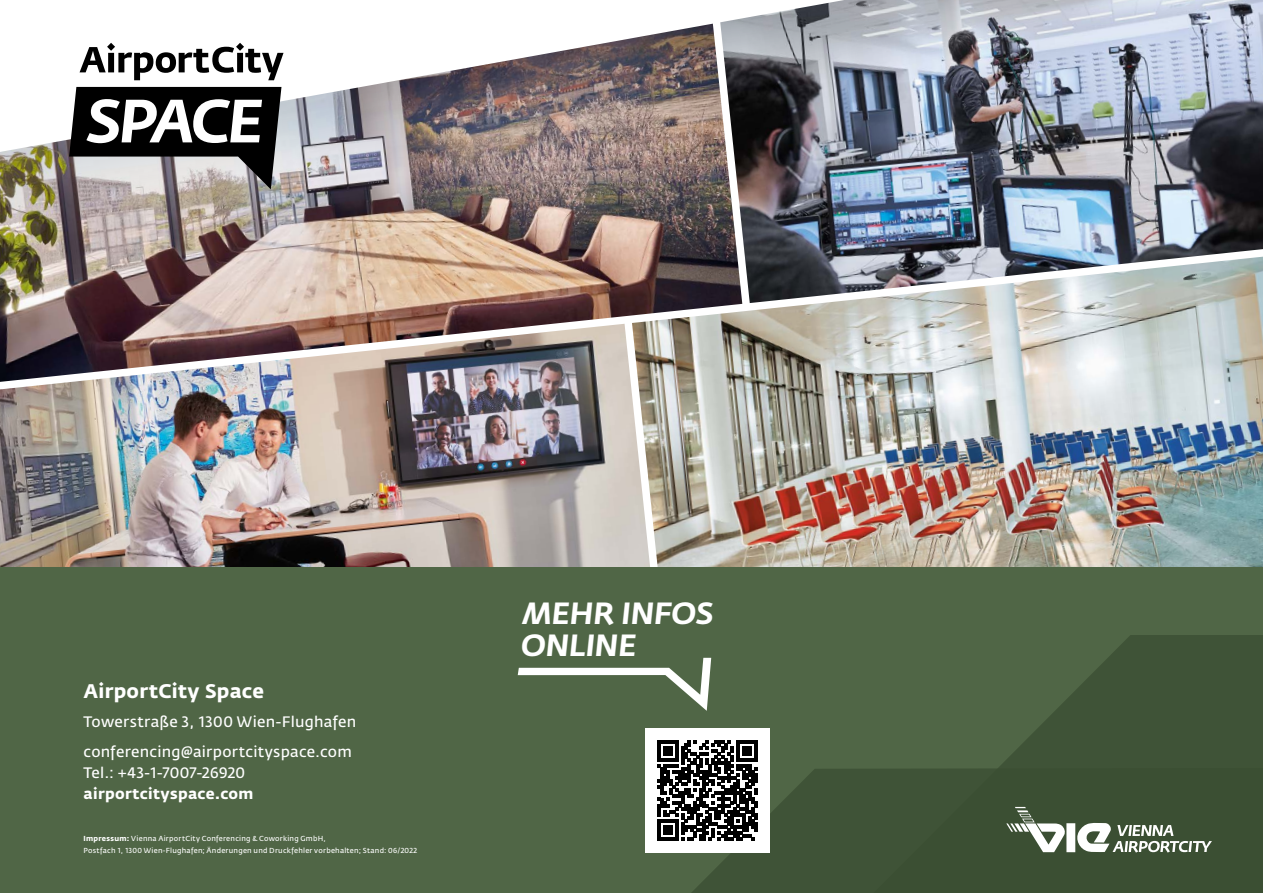
<style>
.page{position:relative;width:1263px;height:893px;background:#fff}
.page>*{position:absolute;margin:0;border:0;box-sizing:border-box;transform-origin:0 0}
.t1{font:italic 700 30.3px/32.1px "Fedra Sans Pro";color:#fff}
.t2{font:700 19.5px "Fedra Sans VA";letter-spacing:.015em;color:#fff}
.t3{font:15px/29.5px "Fedra Sans VA";letter-spacing:.02em;color:#fff}
.t4{font:700 15px "Fedra Sans VA";letter-spacing:.02em;color:#fff}
.t5{font:7.2px/11.2px "Fedra Sans VA";letter-spacing:.035em;color:#fff}
.s1{font-weight:700}
</style>
<div class="page">
<img style="left:0;top:401px;width:619px;height:167px">
<img style="left:663px;top:401px;width:600px;height:167px">
<svg style="left:619px;top:401px;width:44px;height:167px"></svg>
<div style="left:0;top:568px;width:1263px;height:325px;background:#506646"></div>
<svg style="left:691px;top:776px;width:117px;height:117px;fill:#3f5337"></svg>
<svg style="left:808px;top:635px;width:455px;height:258px;fill:#3f5337"></svg>
<div style="left:1066px;top:823px;width:9px;height:29px;background:#fff"></div>
<svg style="left:1006px;top:807px;width:60px;height:45px;background:#768470"></svg>
<svg style="left:1074px;top:822px;width:138px;height:31px;background:#818e7c"></svg>
<svg style="left:518px;top:658px;width:193px;height:53px"></svg>
<img style="left:0;top:245px;width:1263px;height:156px">
<img style="left:0;top:0;width:1263px;height:245px">
<svg style="left:0;top:0;width:844px;height:152px"></svg>
<svg style="left:69px;top:87px;width:212px;height:102px"></svg>
<svg style="left:80px;top:43px;width:204px;height:37px"></svg>
<svg style="left:706px;top:0;width:49px;height:316px"></svg>
<div style="left:645px;top:728px;width:125px;height:125px;background:#fff"></div>
<svg style="left:657px;top:740px;width:100px;height:100px"></svg>
<h2 class="t2" style="left:84px;top:678px;width:182px">AirportCity Space</h2>
<h3 class="t3" style="left:84px;top:707px;width:274px">Towerstraße 3, 1300 Wien-Flughafen conferencing@airportcityspace.com</h3>
<h3 class="t3" style="left:84px;top:757px;width:163px">Tel.: +43-1-7007-26920</h3>
<h3 class="t4" style="left:84px;top:784px;width:171px">airportcityspace.com</h3>
<p class="t5" style="left:84px;top:833px;width:335px"><span class="s1">Impressum:</span> Vienna AirportCity Conferencing &amp; Coworking GmbH,<br>Postfach 1, 1300 Wien-Flughafen; Änderungen und Druckfehler vorbehalten; Stand: 06/2022</p>
<h1 class="t1" style="left:521px;top:596px;width:194px">MEHR INFOS<br>ONLINE</h1>
</div>
